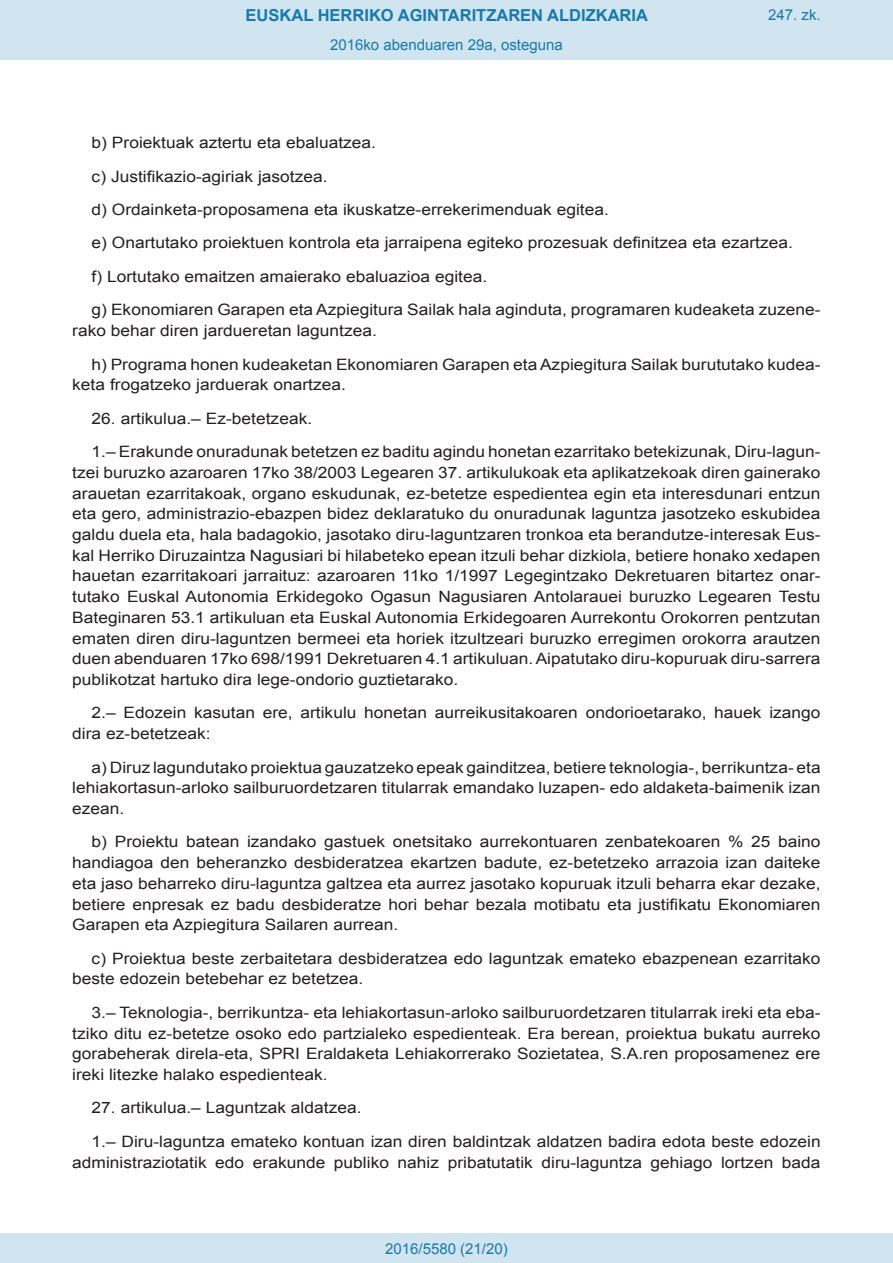
<style>
.page{position:relative;width:893px;height:1263px;background:#fff}
.page>*{position:absolute;margin:0;border:0;box-sizing:border-box;transform-origin:0 0}
.t1{font:700 16.5px "Arial";color:#1879ad}
.BOPVDetalle{font:15.6px/20.7px "Arial";color:#231f20;scale:1.11 1}
.Paginacion_Centro{font:15px "Arial";color:#1879ad}
</style>
<div class="page">
<div style="left:0;top:0;width:893px;height:60px;background:#d0e5f0"></div>
<div style="left:0;top:1233px;width:893px;height:30px;background:#d0e5f0"></div>
<p class="t1" style="left:246px;top:4px;width:404px">EUSKAL HERRIKO AGINTARITZAREN ALDIZKARIA</p>
<p class="Paginacion_Centro" style="left:330px;top:35px;width:234px">2016ko abenduaren 29a, osteguna</p>
<p class="Paginacion_Centro" style="left:768px;top:5px;width:54px">247. zk.</p>
<p class="BOPVDetalle" style="left:92px;top:132px;width:258px">b) Proiektuak aztertu eta ebaluatzea.</p>
<p class="BOPVDetalle" style="left:92px;top:166px;width:214px">c) Justifikazio-agiriak jasotzea.</p>
<p class="BOPVDetalle" style="left:92px;top:199px;width:468px">d) Ordainketa-proposamena eta ikuskatze-errekerimenduak egitea.</p>
<p class="BOPVDetalle" style="left:92px;top:233px;width:633px">e) Onartutako proiektuen kontrola eta jarraipena egiteko prozesuak definitzea eta ezartzea.</p>
<p class="BOPVDetalle" style="left:92px;top:266px;width:358px">f) Lortutako emaitzen amaierako ebaluazioa egitea.</p>
<p class="BOPVDetalle" style="left:72px;top:300px;width:676px;text-indent:19px">g) Ekonomiaren Garapen eta Azpiegitura Sailak hala aginduta, programaren kudeaketa zuzene&shy;rako behar diren jardueretan laguntzea.</p>
<p class="BOPVDetalle" style="left:72px;top:354px;width:676px;text-indent:19px">h) Programa honen kudeaketan Ekonomiaren Garapen eta Azpiegitura Sailak burututako kudea&shy;keta frogatzeko jarduerak onartzea.</p>
<p class="BOPVDetalle" style="left:92px;top:408px;width:200px">26. artikulua.– Ez-betetzeak.</p>
<p class="BOPVDetalle" style="left:72px;top:441px;width:676px;text-align:justify;text-indent:19px">1.– Erakunde onuradunak betetzen ez baditu agindu honetan ezarritako betekizunak, Diru-lagun&shy;tzei buruzko azaroaren 17ko 38/2003 Legearen 37. artikulukoak eta aplikatzekoak diren gainerako arauetan ezarritakoak, organo eskudunak, ez-betetze espedientea egin eta interesdunari entzun eta gero, administrazio-ebazpen bidez deklaratuko du onuradunak laguntza jasotzeko eskubidea galdu duela eta, hala badagokio, jasotako diru-laguntzaren tronkoa eta berandutze-interesak Eus&shy;kal Herriko Diruzaintza Nagusiari bi hilabeteko epean itzuli behar dizkiola, betiere honako xedapen hauetan ezarritakoari jarraituz: azaroaren 11ko 1/1997 Legegintzako Dekretuaren bitartez onar&shy;tutako Euskal Autonomia Erkidegoko Ogasun Nagusiaren Antolarauei buruzko Legearen Testu Bateginaren 53.1 artikuluan eta Euskal Autonomia Erkidegoaren Aurrekontu Orokorren pentzutan ematen diren diru-laguntzen bermeei eta horiek itzultzeari buruzko erregimen orokorra arautzen duen abenduaren 17ko 698/1991 Dekretuaren 4.1 artikuluan. Aipatutako diru-kopuruak diru-sarrera publikotzat hartuko dira lege-ondorio guztietarako.</p>
<p class="BOPVDetalle" style="left:72px;top:703px;width:676px;text-indent:19px">2.– Edozein kasutan ere, artikulu honetan aurreikusitakoaren ondorioetarako, hauek izango dira ez-betetzeak:</p>
<p class="BOPVDetalle" style="left:72px;top:757px;width:676px;text-align:justify;text-indent:19px">a) Diruz lagundutako proiektua gauzatzeko epeak gainditzea, betiere teknologia-, berrikuntza- eta lehiakortasun-arloko sailburuordetzaren titularrak emandako luzapen- edo aldaketa-baimenik izan ezean.</p>
<p class="BOPVDetalle" style="left:72px;top:832px;width:676px;text-align:justify;text-indent:19px">b) Proiektu batean izandako gastuek onetsitako aurrekontuaren zenbatekoaren % 25 baino handiagoa den beheranzko desbideratzea ekartzen badute, ez-betetzeko arrazoia izan daiteke eta jaso beharreko diru-laguntza galtzea eta aurrez jasotako kopuruak itzuli beharra ekar dezake, betiere enpresak ez badu desbideratze hori behar bezala motibatu eta justifikatu Ekonomiaren Garapen eta Azpiegitura Sailaren aurrean.</p>
<p class="BOPVDetalle" style="left:72px;top:948px;width:676px;text-indent:19px">c) Proiektua beste zerbaitetara desbideratzea edo laguntzak emateko ebazpenean ezarritako beste edozein betebehar ez betetzea.</p>
<p class="BOPVDetalle" style="left:72px;top:1002px;width:676px;text-align:justify;text-indent:19px">3.– Teknologia-, berrikuntza- eta lehiakortasun-arloko sailburuordetzaren titularrak ireki eta eba&shy;tziko ditu ez-betetze osoko edo partzialeko espedienteak. Era berean, proiektua bukatu aurreko gorabeherak direla-eta, SPRI Eraldaketa Lehiakorrerako Sozietatea, S.A.ren proposamenez ere ireki litezke halako espedienteak.</p>
<p class="BOPVDetalle" style="left:92px;top:1098px;width:245px">27. artikulua.– Laguntzak aldatzea.</p>
<p class="BOPVDetalle" style="left:72px;top:1131px;width:676px;text-align:right">1.– Diru-laguntza emateko kontuan izan diren baldintzak aldatzen badira edota beste edozein administraziotatik edo erakunde publiko nahiz pribatutatik diru-laguntza gehiago lortzen bada</p>
<p class="Paginacion_Centro" style="left:385px;top:1238px;width:124px">2016/5580 (21/20)</p>
</div>
